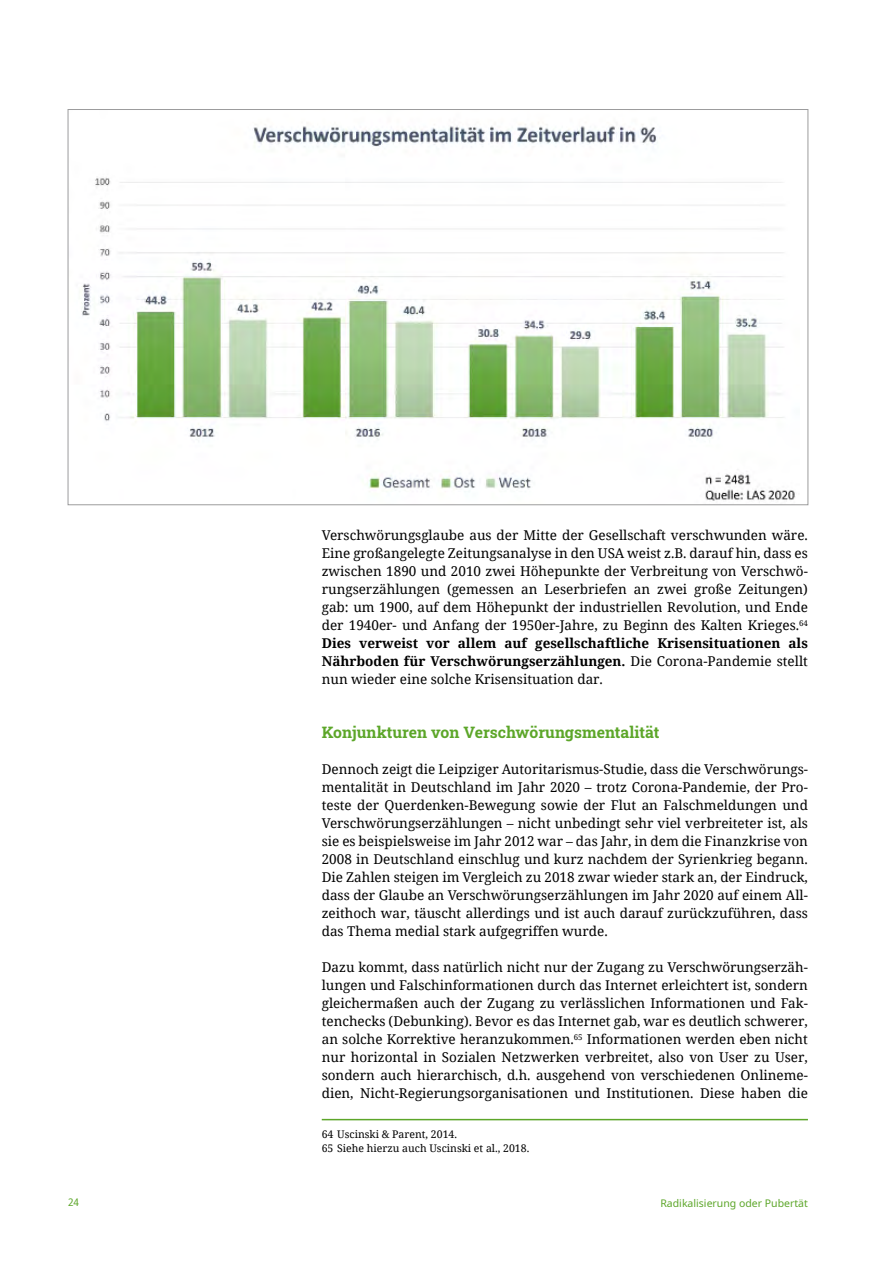
<style>
.page{position:relative;width:893px;height:1263px;background:#fff}
.page>*{position:absolute;margin:0;border:0;box-sizing:border-box;transform-origin:0 0}
.t1{font:700 15.75px "Roboto Slab";color:#5ca629}
.t2{font:13.5px/18px "Noto Serif";color:#000;text-align:justify}
.t3{font:10.5px/14.1px "Noto Serif";color:#000}
.t4{font:10.5px "Noto Sans";color:#5ca629}
.t5{font:semi-condensed 10.5px "Noto Sans";color:#5ca629}
.s1{font-weight:700}
</style>
<div class="page">
<hr style="left:322px;top:1119px;width:486px;height:1px;background:#5ca629">
<img style="left:81px;top:124px;width:714px;height:377px">
<p class="t2" style="left:322px;top:526px;width:488px">Verschwörungsglaube aus der Mitte der Gesellschaft verschwunden wäre.<br>Eine großangelegte Zeitungsanalyse in den USA weist z.B. darauf hin, dass es zwischen 1890 und 2010 zwei Höhepunkte der Verbreitung von Verschwö&shy;rungserzählungen (gemessen an Leserbriefen an zwei große Zeitungen) gab: um 1900, auf dem Höhepunkt der industriellen Revolution, und Ende der 1940er- und Anfang der 1950er-Jahre, zu Beginn des Kalten Krieges.<sup>64<br></sup><span class="s1">Dies verweist vor allem auf gesellschaftliche Krisensituationen als Nährboden für Verschwörungserzählungen.</span> Die Corona-Pandemie stellt nun wieder eine solche Krisensituation dar.</p>
<p class="t1" style="left:322px;top:721px;width:339px">Konjunkturen von Verschwörungsmentalität</p>
<p class="t2" style="left:322px;top:760px;width:488px">Dennoch zeigt die Leipziger Autoritarismus-Studie, dass die Verschwörungs&shy;mentalität in Deutschland im Jahr 2020 – trotz Corona-Pandemie, der Pro&shy;teste der Querdenken-Bewegung sowie der Flut an Falschmeldungen und Verschwörungserzählungen – nicht unbedingt sehr viel verbreiteter ist, als sie es beispielsweise im Jahr 2012 war – das Jahr, in dem die Finanzkrise von 2008 in Deutschland einschlug und kurz nachdem der Syrienkrieg begann.<br>Die Zahlen steigen im Vergleich zu 2018 zwar wieder stark an, der Eindruck, dass der Glaube an Verschwörungserzählungen im Jahr 2020 auf einem All&shy;zeithoch war, täuscht allerdings und ist auch darauf zurückzuführen, dass das Thema medial stark aufgegriffen wurde.</p>
<p class="t2" style="left:322px;top:958px;width:488px">Dazu kommt, dass natürlich nicht nur der Zugang zu Verschwörungserzäh&shy;lungen und Falschinformationen durch das Internet erleichtert ist, sondern gleichermaßen auch der Zugang zu verlässlichen Informationen und Fak&shy;tenchecks (Debunking). Bevor es das Internet gab, war es deutlich schwerer, an solche Korrektive heranzukommen.<sup>65</sup> Informationen werden eben nicht nur horizontal in Sozialen Netzwerken verbreitet, also von User zu User, sondern auch hierarchisch, d.h. ausgehend von verschiedenen Onlineme&shy;dien, Nicht-Regierungsorganisationen und Institutionen. Diese haben die</p>
<p class="t3" style="left:322px;top:1127px;width:209px">64 Uscinski &amp; Parent, 2014.<br>65 Siehe hierzu auch Uscinski et al., 2018.</p>
<p class="t5" style="left:68px;top:1195px;width:12px">24</p>
<p class="t4" style="left:660px;top:1195px;width:149px">Radikalisierung oder Pubertät</p>
</div>
